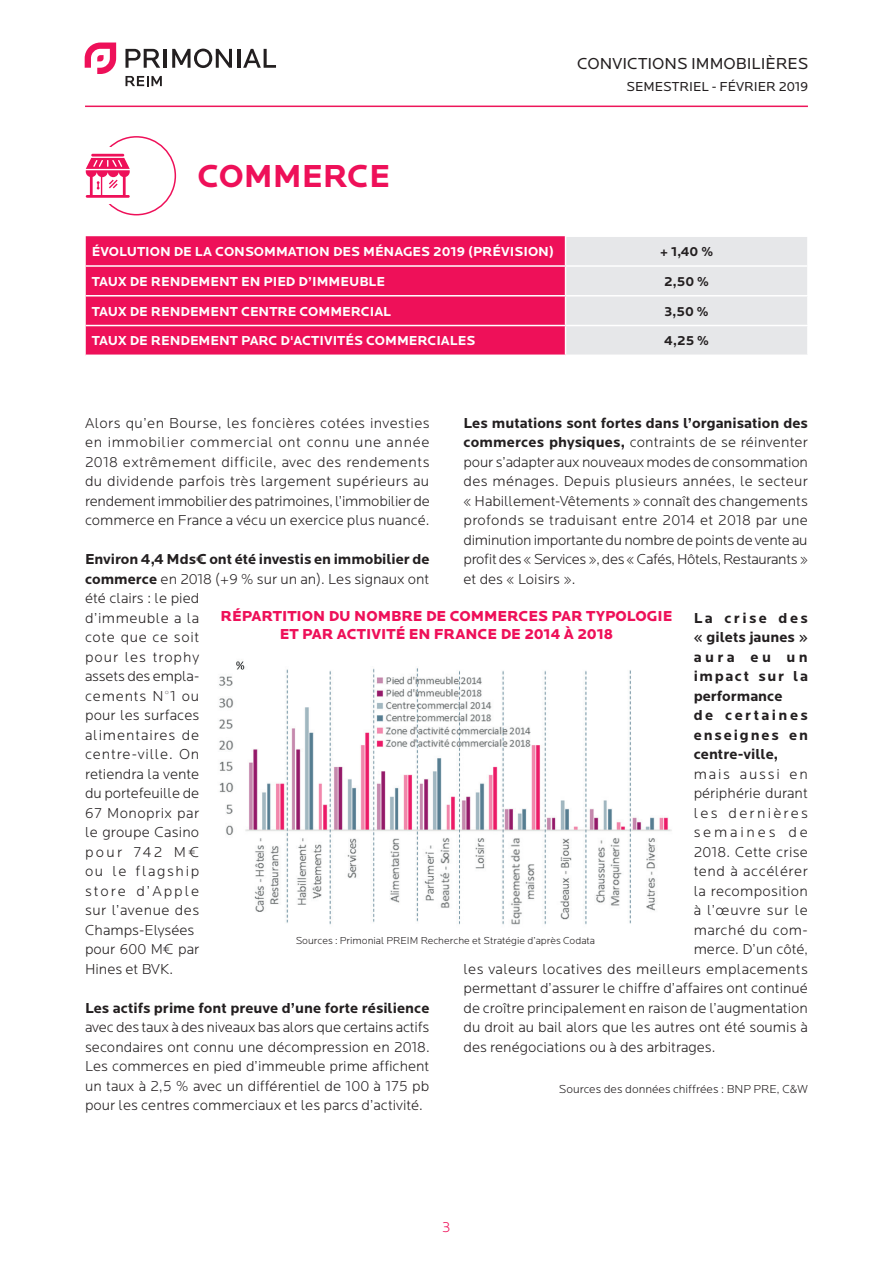
<style>
.page{position:relative;width:893px;height:1263px;background:#fff}
.page>*{position:absolute;margin:0;border:0;box-sizing:border-box;transform-origin:0 0}
.t1{font:700 33px "Locator";color:#ee1059}
.t2{font:16.5px "Locator";color:#231f20}
.t3{font:300 15px/19.5px "Locator";color:#231f20;text-align:justify}
.t4{font:700 15px/19.5px "Locator";letter-spacing:.11em;color:#231f20}
.t5{font:900 15px/18px "Locator";color:#ee1059;text-align:center}
.t6{font:300 15px "Locator";letter-spacing:.02em;color:#231f20}
.t7{font:700 15px "Locator";color:#231f20}
.t8{font:300 15px "Locator";letter-spacing:.035em;color:#231f20}
.t9{font:300 15px "Locator";letter-spacing:.05em;color:#231f20}
.t10{font:300 15px "Locator";letter-spacing:.15em;color:#231f20}
.t11{font:300 15px "Locator";letter-spacing:.03em;color:#231f20}
.t12{font:300 15px "Locator";letter-spacing:.12em;color:#231f20}
.t13{font:300 15px "Locator";letter-spacing:.185em;color:#231f20}
.t14{font:300 15px "Locator";color:#ee1059}
.t15{font:700 13.5px "Locator";color:#fff}
.t16{font:13.5px "Locator";color:#231f20}
.t17{font:700 13.5px "Locator";color:#231f20}
.t18{font:300 12px "Locator";color:#231f20}
.t19{font:300 10.5px "Locator";color:#231f20}
.s1{font-weight:700}
</style>
<div class="page">
<hr style="left:85px;top:106px;width:723px;height:1px;background:#ed165a">
<svg style="left:125px;top:49px;width:35px;height:19px"></svg>
<hr style="left:164px;top:49px;width:3px;height:19px;background:#231f20">
<svg style="left:172px;top:49px;width:60px;height:19px"></svg>
<hr style="left:237px;top:49px;width:3px;height:19px;background:#231f20">
<svg style="left:243px;top:49px;width:33px;height:19px"></svg>
<svg style="left:85px;top:43px;width:31px;height:31px"></svg>
<svg style="left:126px;top:76px;width:36px;height:10px"></svg>
<div style="left:86px;top:236px;width:479px;height:119px;background:#ee1059"></div>
<hr style="left:86px;top:265px;width:480px;height:2px;background:#fff">
<hr style="left:86px;top:295px;width:480px;height:1px;background:#fff">
<hr style="left:86px;top:325px;width:480px;height:1px;background:#fff">
<div style="left:565px;top:237px;width:242px;height:118px;background:#e6e7e9"></div>
<div style="left:97px;top:136px;width:79px;height:79px;border:2px solid #ee1059;border-radius:50%"></div>
<div style="left:95px;top:147px;width:30px;height:57px;background:#fff"></div>
<svg style="left:86px;top:154px;width:44px;height:44px"></svg>
<img style="left:219px;top:659px;width:453px;height:266px">
<h1 class="t1" style="left:197px;top:157px;width:194px">COMMERCE</h1>
<p class="t2" style="left:577px;top:54px;width:232px">CONVICTIONS IMMOBILIÈRES</p>
<p class="t16" style="left:627px;top:79px;width:183px">SEMESTRIEL - FÉVRIER 2019</p>
<p class="t15" style="left:92px;top:244px;width:464px">ÉVOLUTION DE LA CONSOMMATION DES MÉNAGES 2019 (PRÉVISION)</p>
<p class="t17" style="left:660px;top:244px;width:55px">+ 1,40 %</p>
<p class="t15" style="left:92px;top:274px;width:295px">TAUX DE RENDEMENT EN PIED D’IMMEUBLE</p>
<p class="t17" style="left:664px;top:274px;width:46px">2,50 %</p>
<p class="t15" style="left:92px;top:303px;width:301px">TAUX DE RENDEMENT CENTRE COMMERCIAL</p>
<p class="t17" style="left:665px;top:303px;width:46px">3,50 %</p>
<p class="t15" style="left:92px;top:333px;width:385px">TAUX DE RENDEMENT PARC D'ACTIVITÉS COMMERCIALES</p>
<p class="t17" style="left:664px;top:333px;width:46px">4,25 %</p>
<p class="t3" style="left:463px;top:413px;width:346px"><span class="s1">Les mutations sont fortes dans l’organisation des commerces physiques,</span> contraints de se réinventer pour s’adapter aux nouveaux modes de consommation des ménages. Depuis plusieurs années, le secteur « Habillement-Vêtements » connaît des changements profonds se traduisant entre 2014 et 2018 par une diminution importante du nombre de points de vente au profit des «Services», des «Cafés, Hôtels, Restaurants» et des « Loisirs ».</p>
<p class="t4" style="left:694px;top:608px;width:116px">La crise des « gilets jaunes » aura eu un impact sur la performance<br>de certaines enseignes en centre-ville,</p>
<p class="t12" style="left:694px;top:765px;width:116px">mais aussi en</p>
<p class="t3" style="left:694px;top:783px;width:116px">périphérie durant</p>
<p class="t10" style="left:694px;top:804px;width:116px">les dernières</p>
<p class="t13" style="left:694px;top:824px;width:116px">semaines de</p>
<p class="t6" style="left:694px;top:843px;width:116px">2018. Cette crise</p>
<p class="t8" style="left:694px;top:863px;width:116px">tend à accélérer</p>
<p class="t6" style="left:694px;top:882px;width:116px">la recomposition</p>
<p class="t9" style="left:694px;top:902px;width:116px">à l’œuvre sur le</p>
<p class="t11" style="left:694px;top:921px;width:116px">marché du com-</p>
<p class="t3" style="left:694px;top:939px;width:116px">merce. D’un côté,</p>
<p class="t6" style="left:463px;top:960px;width:346px">les valeurs locatives des meilleurs emplacements</p>
<p class="t3" style="left:463px;top:978px;width:346px">permettant d’assurer le chiffre d’affaires ont continué</p>
<p class="t3" style="left:463px;top:998px;width:346px">de croître principalement en raison de l’augmentation</p>
<p class="t3" style="left:463px;top:1017px;width:346px">du droit au bail alors que les autres ont été soumis à</p>
<p class="t3" style="left:463px;top:1037px;width:253px">des renégociations ou à des arbitrages.</p>
<p class="t18" style="left:559px;top:1082px;width:251px">Sources des données chiffrées : BNP PRE, C&amp;W</p>
<p class="t3" style="left:85px;top:413px;width:346px">Alors qu’en Bourse, les foncières cotées investies en immobilier commercial ont connu une année 2018 extrêmement difficile, avec des rendements du dividende parfois très largement supérieurs au rendement immobilier des patrimoines, l’immobilier de commerce en France a vécu un exercice plus nuancé.</p>
<p class="t3" style="left:85px;top:549px;width:346px;text-align:left"><span class="s1">Environ 4,4 Mds€ ont été investis en immobilier de commerce</span> en 2018 (+9 % sur un an). Les signaux ont été clairs : le pied<br>d’immeuble a la<br>cote que ce soit<br>pour les trophy<br>assets des empla-<br>cements N°1 ou<br>pour les surfaces<br>alimentaires de<br>centre-ville. On<br>retiendra la vente<br>du portefeuille de<br>67 Monoprix par<br>le groupe Casino<br>pour 742 M€<br>ou le flagship<br>store d’Apple<br>sur l’avenue des<br>Champs-Elysées<br>pour 600 M€ par<br>Hines et BVK.</p>
<p class="t7" style="left:85px;top:999px;width:346px">Les actifs prime font preuve d’une forte résilience</p>
<p class="t3" style="left:85px;top:1017px;width:346px">avec des taux à des niveaux bas alors que certains actifs secondaires ont connu une décompression en 2018.<br>Les commerces en pied d’immeuble prime affichent un taux à 2,5 % avec un différentiel de 100 à 175 pb pour les centres commerciaux et les parcs d’activité.</p>
<p class="t5" style="left:221px;top:607px;width:453px">RÉPARTITION DU NOMBRE DE COMMERCES PAR TYPOLOGIE<br>ET PAR ACTIVITÉ EN FRANCE DE 2014 À 2018</p>
<p class="t19" style="left:296px;top:935px;width:301px">Sources : Primonial PREIM Recherche et Stratégie d’après Codata</p>
<p class="t14" style="left:442px;top:1218px;width:10px">3</p>
</div>
